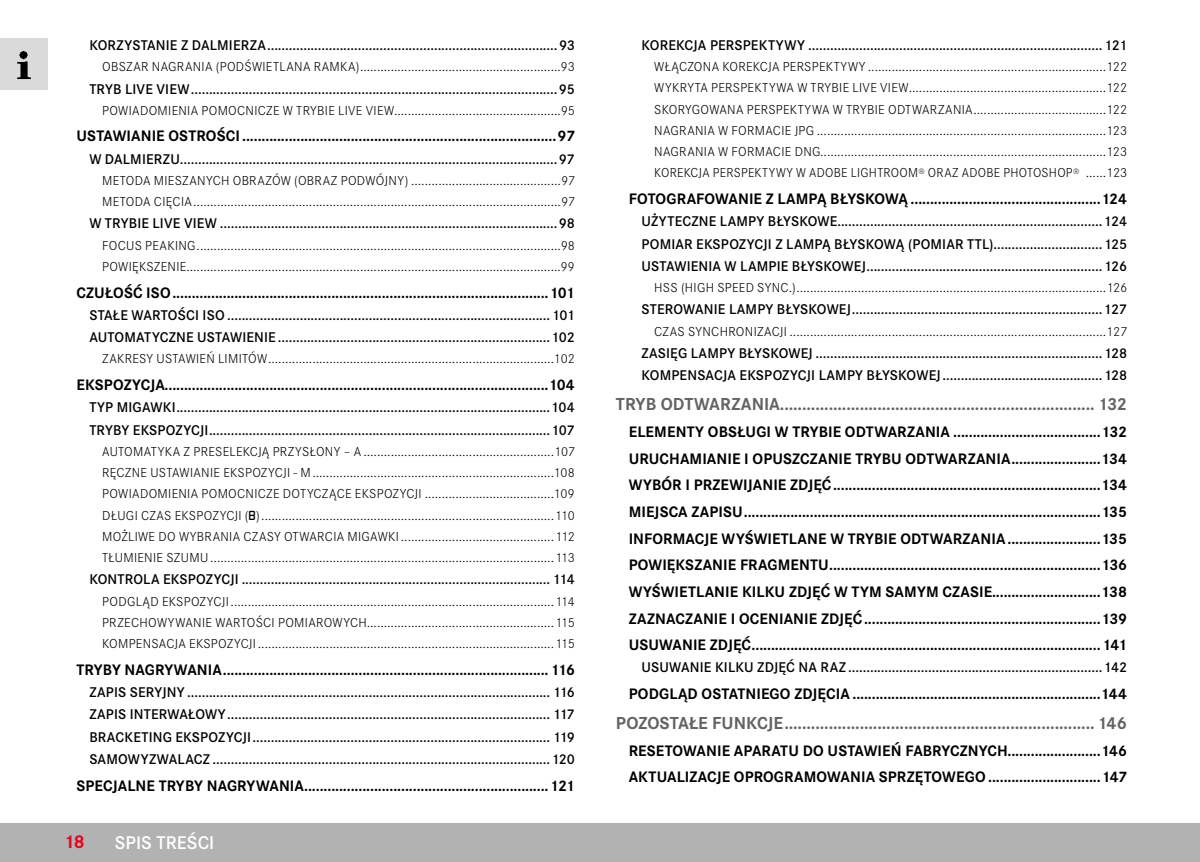
<style>
.page{position:relative;width:1200px;height:862px;background:#fff}
.page>*{position:absolute;margin:0;border:0;box-sizing:border-box;transform-origin:0 0}
.t1{font:600 19.12px "Corporate S";letter-spacing:.005em;color:#fff}
.t2{font:700 19.12px "Corporate S";color:#e3051b}
.t3{font:700 18px "Corporate S";color:#646363}
.t4{font:700 15.75px/26.6px "Corporate S";letter-spacing:.005em;color:#000;text-align:justify}
.t5{font:600 14.62px/22.3px "Corporate S";letter-spacing:.01em;color:#000}
.t6{font:300 13.5px/21.2px "Corporate S";letter-spacing:.025em;color:#000;text-align:justify}
.s1{font-family:"LG1054";font-weight:400;font-size:11.47px}
</style>
<div class="page">
<div style="left:0;top:823px;width:1199px;height:38px;background:#b3b2b2"></div>
<div style="left:0;top:38px;width:48px;height:51px;background:#dadada"></div>
<img style="left:17px;top:51px;width:14px;height:28px">
<p class="t5" style="left:89px;top:33px;width:487px">KORZYSTANIE Z DALMIERZA................................................................................93</p>
<p class="t6" style="left:102px;top:55px;width:474px">OBSZAR NAGRANIA (PODŚWIETLANA RAMKA)...........................................................93</p>
<p class="t5" style="left:89px;top:76px;width:487px">TRYB LIVE VIEW.....................................................................................................95</p>
<p class="t6" style="left:102px;top:99px;width:474px">POWIADOMIENIA POMOCNICZE W TRYBIE LIVE VIEW.................................................95</p>
<p class="t4" style="left:77px;top:121px;width:499px">USTAWIANIE OSTROŚCI .................................................................................97</p>
<p class="t5" style="left:89px;top:147px;width:487px">W DALMIERZU........................................................................................................97</p>
<p class="t6" style="left:102px;top:169px;width:474px">METODA MIESZANYCH OBRAZÓW (OBRAZ PODWÓJNY) ............................................97<br>METODA CIĘCIA............................................................................................................97</p>
<p class="t5" style="left:89px;top:211px;width:487px">W TRYBIE LIVE VIEW .............................................................................................98</p>
<p class="t6" style="left:102px;top:234px;width:474px">FOCUS PEAKING...........................................................................................................98<br>POWIĘKSZENIE..............................................................................................................99</p>
<p class="t4" style="left:77px;top:277px;width:499px">CZUŁOŚĆ ISO.................................................................................................101</p>
<p class="t5" style="left:89px;top:303px;width:487px">STAŁE WARTOŚCI ISO .........................................................................................101<br>AUTOMATYCZNE USTAWIENIE ...........................................................................102</p>
<p class="t6" style="left:102px;top:347px;width:474px">ZAKRESY USTAWIEŃ LIMITÓW....................................................................................102</p>
<p class="t4" style="left:77px;top:370px;width:499px">EKSPOZYCJA...................................................................................................104</p>
<p class="t5" style="left:89px;top:395px;width:487px">TYP MIGAWKI.......................................................................................................104<br>TRYBY EKSPOZYCJI..............................................................................................107</p>
<p class="t6" style="left:102px;top:440px;width:474px">AUTOMATYKA Z PRESELEKCJĄ PRZYSŁONY – A ........................................................107<br>RĘCZNE USTAWIANIE EKSPOZYCJI - M.......................................................................108<br>POWIADOMIENIA POMOCNICZE DOTYCZĄCE EKSPOZYCJI ......................................109<br>DŁUGI CZAS EKSPOZYCJI (<span class="s1">B</span>)......................................................................................110<br>MOŻLIWE DO WYBRANIA CZASY OTWARCIA MIGAWKI .............................................112<br>TŁUMIENIE SZUMU.....................................................................................................113</p>
<p class="t5" style="left:89px;top:567px;width:487px">KONTROLA EKSPOZYCJI ..................................................................................... 114</p>
<p class="t6" style="left:102px;top:589px;width:474px">PODGLĄD EKSPOZYCJI ...............................................................................................114<br>PRZECHOWYWANIE WARTOŚCI POMIAROWYCH.......................................................115<br>KOMPENSACJA EKSPOZYCJI .......................................................................................115</p>
<p class="t4" style="left:77px;top:654px;width:499px">TRYBY NAGRYWANIA....................................................................................116</p>
<p class="t5" style="left:89px;top:679px;width:487px;text-align:justify">ZAPIS SERYJNY .................................................................................................... 116<br>ZAPIS INTERWAŁOWY......................................................................................... 117<br>BRACKETING EKSPOZYCJI.................................................................................. 119<br>SAMOWYZWALACZ .............................................................................................120</p>
<p class="t4" style="left:77px;top:770px;width:499px">SPECJALNE TRYBY NAGRYWANIA...............................................................121</p>
<h1 class="t2" style="left:64px;top:826px;width:22px">18</h1>
<h1 class="t1" style="left:115px;top:827px;width:101px">SPIS TREŚCI</h1>
<p class="t5" style="left:641px;top:33px;width:487px">KOREKCJA PERSPEKTYWY .................................................................................121</p>
<p class="t6" style="left:654px;top:55px;width:474px">WŁĄCZONA KOREKCJA PERSPEKTYWY ......................................................................122<br>WYKRYTA PERSPEKTYWA W TRYBIE LIVE VIEW..........................................................122<br>SKORYGOWANA PERSPEKTYWA W TRYBIE ODTWARZANIA.......................................122<br>NAGRANIA W FORMACIE JPG .....................................................................................123<br>NAGRANIA W FORMACIE DNG....................................................................................123<br>KOREKCJA PERSPEKTYWY W ADOBE LIGHTROOM<sup>®</sup> ORAZ ADOBE PHOTOSHOP<sup>®</sup> ......123</p>
<p class="t4" style="left:628px;top:184px;width:499px">FOTOGRAFOWANIE Z LAMPĄ BŁYSKOWĄ .................................................124</p>
<p class="t5" style="left:641px;top:209px;width:487px;text-align:justify">UŻYTECZNE LAMPY BŁYSKOWE.........................................................................124<br>POMIAR EKSPOZYCJI Z LAMPĄ BŁYSKOWĄ (POMIAR TTL)..............................125<br>USTAWIENIA W LAMPIE BŁYSKOWEJ.................................................................126</p>
<p class="t6" style="left:654px;top:276px;width:474px">HSS (HIGH SPEED SYNC.)...........................................................................................126</p>
<p class="t5" style="left:641px;top:297px;width:487px">STEROWANIE LAMPY BŁYSKOWEJ.....................................................................127</p>
<p class="t6" style="left:654px;top:319px;width:474px">CZAS SYNCHRONIZACJI .............................................................................................127</p>
<p class="t5" style="left:641px;top:341px;width:487px">ZASIĘG LAMPY BŁYSKOWEJ ...............................................................................128<br>KOMPENSACJA EKSPOZYCJI LAMPY BŁYSKOWEJ............................................128</p>
<h2 class="t3" style="left:615px;top:390px;width:512px">TRYB ODTWARZANIA....................................................................... 132</h2>
<p class="t4" style="left:628px;top:417px;width:500px">ELEMENTY OBSŁUGI W TRYBIE ODTWARZANIA ......................................132<br>URUCHAMIANIE I OPUSZCZANIE TRYBU ODTWARZANIA.......................134<br>WYBÓR I PRZEWIJANIE ZDJĘĆ.....................................................................134<br>MIEJSCA ZAPISU............................................................................................135<br>INFORMACJE WYŚWIETLANE W TRYBIE ODTWARZANIA........................135<br>POWIĘKSZANIE FRAGMENTU......................................................................136<br>WYŚWIETLANIE KILKU ZDJĘĆ W TYM SAMYM CZASIE............................138<br>ZAZNACZANIE I OCENIANIE ZDJĘĆ.............................................................139<br>USUWANIE ZDJĘĆ..........................................................................................141</p>
<p class="t5" style="left:641px;top:655px;width:487px">USUWANIE KILKU ZDJĘĆ NA RAZ ......................................................................142</p>
<p class="t4" style="left:628px;top:679px;width:499px">PODGLĄD OSTATNIEGO ZDJĘCIA ................................................................144</p>
<h2 class="t3" style="left:615px;top:708px;width:512px">POZOSTAŁE FUNKCJE......................................................................146</h2>
<p class="t4" style="left:628px;top:735px;width:499px">RESETOWANIE APARATU DO USTAWIEŃ FABRYCZNYCH........................146<br>AKTUALIZACJE OPROGRAMOWANIA SPRZĘTOWEGO .............................147</p>
</div>
